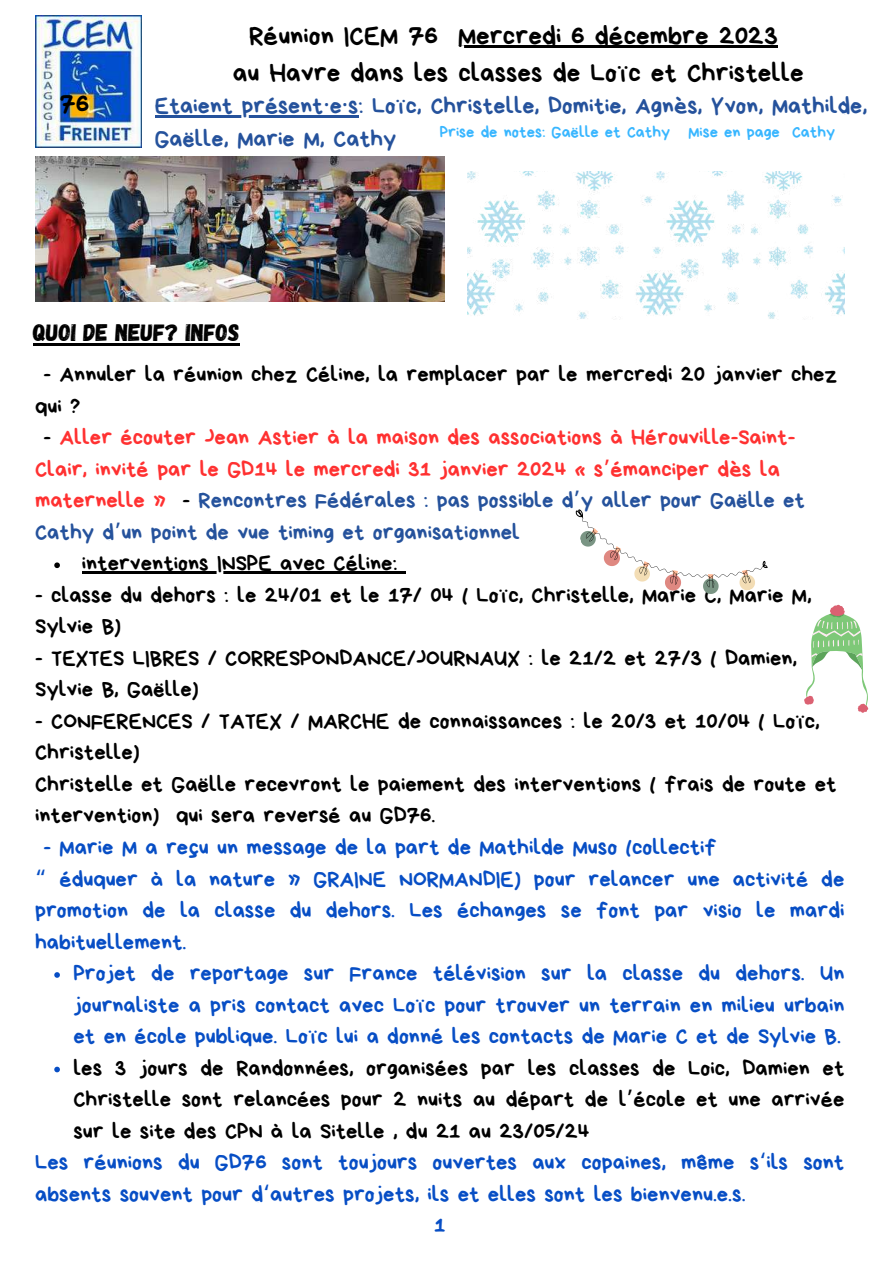
<style>
.page{position:relative;width:893px;height:1264px;background:#fff}
.page>*{position:absolute;margin:0;border:0;box-sizing:border-box;transform-origin:0 0}
.t1{font:27px/37.2px "Bryndan Write";color:#000;text-align:center}
.t2{font:24px/32.7px "Bryndan Write";color:#25529c}
.t3{font:24px "Gagalin";color:#000}
.t4{font:22.5px/31.5px "Bryndan Write";color:#000}
.t5{font:22.5px/31.5px "Bryndan Write";color:#074ec5}
.t6{font:22.5px "Bryndan Write";color:#ff3131}
.t7{font:22.5px "Bryndan Write";color:#25529c}
.t8{font:16.5px "Bryndan Write";color:#38b6ff}
.s1{font-family:"Noto Sans"}
.s2{color:#000}
.s3{font-family:"Noto Sans Gurmukhi"}
.s4{color:#ff3131}
</style>
<div class="page">
<img style="left:35px;top:16px;width:106px;height:131px">
<img style="left:35px;top:157px;width:410px;height:144px">
<svg style="left:54px;top:562px;width:6px;height:6px"></svg>
<hr style="left:82px;top:571px;width:315px;height:2px;background:#000">
<svg style="left:397px;top:571px;width:8px;height:2px"></svg>
<svg style="left:54px;top:972px;width:6px;height:5px"></svg>
<svg style="left:54px;top:1066px;width:6px;height:6px"></svg>
<img style="left:467px;top:172px;width:377px;height:147px">
<svg style="left:575px;top:509px;width:192px;height:85px"></svg>
<svg style="left:804px;top:604px;width:64px;height:108px"></svg>
<hr style="left:458px;top:46px;width:319px;height:2px;background:#000">
<hr style="left:155px;top:115px;width:203px;height:3px;background:#25529c">
<hr style="left:33px;top:343px;width:207px;height:2px;background:#000">
<p class="t1" style="left:60px;top:86px;width:31px">76</p>
<p class="t1" style="left:233px;top:17px;width:572px">Réunion ICEM 76 Mercredi 6 décembre 2023<br>au Havre dans les classes de Loïc et Christelle</p>
<p class="t2" style="left:155px;top:90px;width:713px">Etaient présent<span class="s1">⸱</span>e<span class="s1">⸱</span>s: Loïc, Christelle, Domitie, Agnès, Yvon, Mathilde,<br>Gaëlle, Marie M, Cathy</p>
<p class="t8" style="left:440px;top:124px;width:397px">Prise de notes: Gaëlle et Cathy Mise en page Cathy</p>
<p class="t3" style="left:33px;top:317px;width:208px">QUOI DE NEUF? INFOS</p>
<p class="t4" style="left:35px;top:359px;width:803px;text-indent:8px">- Annuler la réunion chez Céline, la remplacer par le mercredi 20 janvier chez qui ?</p>
<p class="t6" style="left:44px;top:426px;width:753px"><span class="s2">-</span> Aller écouter Jean Astier à la maison des associations à Hérouville-Saint-</p>
<p class="t6" style="left:35px;top:458px;width:746px">Clair, invité par le GD14 le mercredi 31 janvier 2024 « s<span class="s3">’</span>émanciper dès la</p>
<p class="t7" style="left:35px;top:489px;width:771px"><span class="s4">maternelle »</span> <span class="s2">-</span> Rencontres Fédérales : pas possible d<span class="s3">’</span>y aller pour Gaëlle et</p>
<p class="t7" style="left:35px;top:521px;width:486px">Cathy d<span class="s3">’</span>un point de vue timing et organisationnel</p>
<p class="t4" style="left:82px;top:548px;width:317px">interventions INSPE avec Céline:</p>
<p class="t4" style="left:35px;top:579px;width:777px">- classe du dehors : le 24/01 et le 17/ 04 ( Loïc, Christelle, Marie C, Marie M,<br>Sylvie B)</p>
<p class="t4" style="left:35px;top:642px;width:763px">- TEXTES LIBRES / CORRESPONDANCE/JOURNAUX : le 21/2 et 27/3 ( Damien,<br>Sylvie B, Gaëlle)</p>
<p class="t4" style="left:35px;top:705px;width:802px">- CONFERENCES / TATEX / MARCHE de connaissances : le 20/3 et 10/04 ( Loïc, Christelle)<br>Christelle et Gaëlle recevront le paiement des interventions ( frais de route et intervention) qui sera reversé au GD76.</p>
<p class="t5" style="left:35px;top:831px;width:810px;text-indent:8px">- Marie M a reçu un message de la part de Mathilde Muso (collectif<br><span class="s3">“</span> éduquer à la nature » GRAINE NORMANDIE) pour relancer une activité de promotion de la classe du dehors. Les échanges se font par visio le mardi habituellement.</p>
<p class="t5" style="left:73px;top:957px;width:772px;text-align:justify">Projet de reportage sur France télévision sur la classe du dehors. Un journaliste a pris contact avec Loïc pour trouver un terrain en milieu urbain et en école publique. Loïc lui a donné les contacts de Marie C et de Sylvie B.</p>
<p class="t4" style="left:73px;top:1052px;width:772px">les 3 jours de Randonnées, organisées par les classes de Loic, Damien et</p>
<p class="t4" style="left:73px;top:1083px;width:772px">Christelle sont relancées pour 2 nuits au départ de l<span class="s3">’</span>école et une arrivée</p>
<p class="t4" style="left:73px;top:1115px;width:517px">sur le site des CPN à la Sitelle , du 21 au 23/05/24</p>
<p class="t5" style="left:35px;top:1146px;width:810px">Les réunions du GD76 sont toujours ouvertes aux copaines, même s<span class="s3">‘</span>ils sont</p>
<p class="t5" style="left:35px;top:1178px;width:711px">absents souvent pour d<span class="s3">‘</span>autres projets, ils et elles sont les bienvenu.e.s.</p>
<p class="t5" style="left:434px;top:1209px;width:13px">1</p>
</div>
